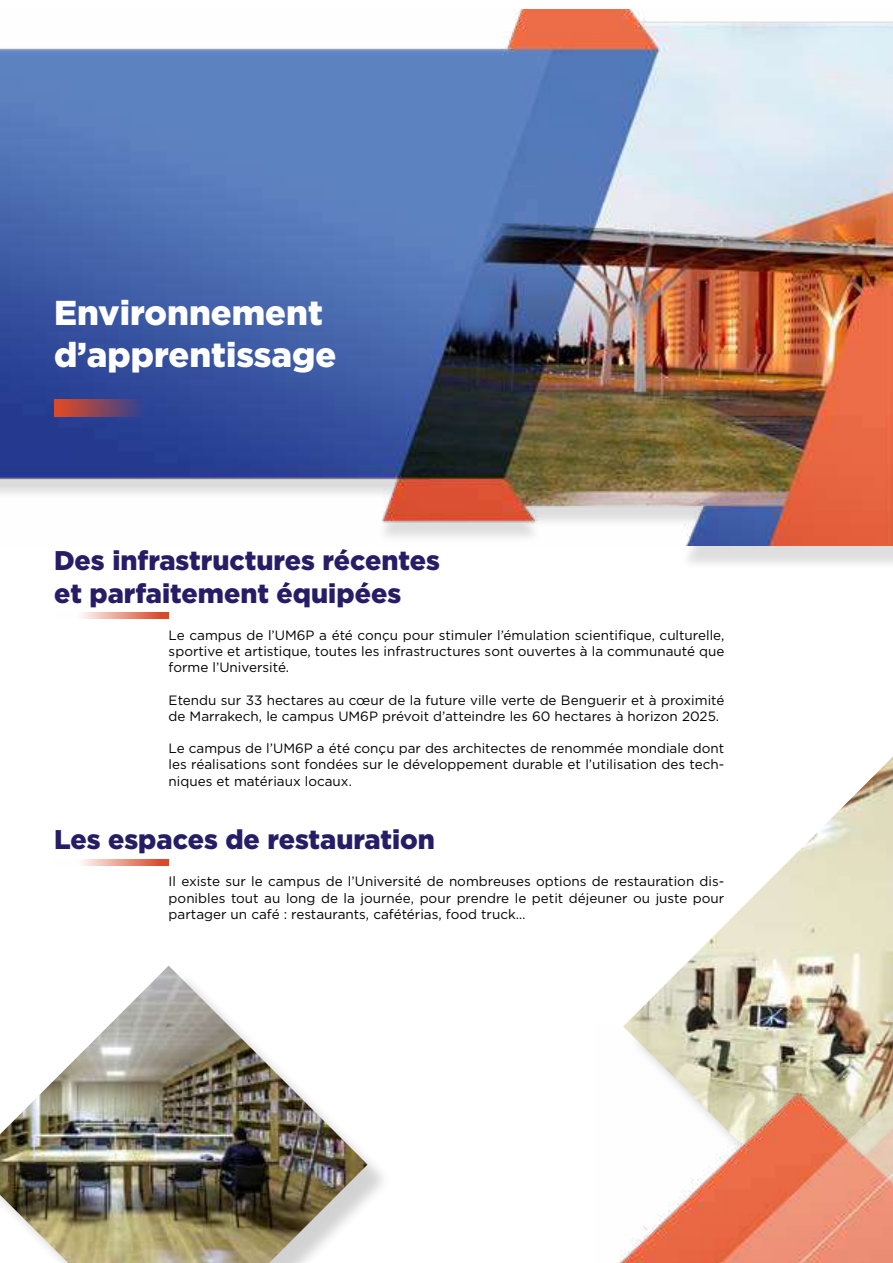
<style>
.page{position:relative;width:893px;height:1263px;background:#fff}
.page>*{position:absolute;margin:0;border:0;box-sizing:border-box;transform-origin:0 0}
.t1{font:900 34.5px/41.4px "Gotham";color:#fff}
.t2{font:900 27px/32.4px "Gotham";color:#271d66}
.t3{font:13.5px/16.2px "Gotham";color:#000;text-align:justify}
</style>
<div class="page">
<img style="left:0;top:966px;width:368px;height:297px">
<img style="left:627px;top:757px;width:266px;height:266px">
<div style="left:0;top:17px;width:893px;height:553px;background:#000;opacity:.13"></div>
<img style="left:0;top:10px;width:893px;height:536px">
<svg style="left:54px;top:400px;width:115px;height:17px;background:#744566"></svg>
<svg style="left:81px;top:612px;width:88px;height:7px"></svg>
<svg style="left:81px;top:859px;width:88px;height:7px"></svg>
<img style="left:619px;top:1023px;width:274px;height:240px">
<h1 class="t1" style="left:54px;top:292px;width:284px">Environnement d’apprentissage</h1>
<h2 class="t2" style="left:54px;top:544px;width:388px">Des infrastructures récentes et parfaitement équipées</h2>
<p class="t3" style="left:169px;top:626px;width:557px">Le campus de l’UM6P a été conçu pour stimuler l’émulation scientifique, culturelle, sportive et artistique, toutes les infrastructures sont ouvertes à la communauté que forme l’Université.</p>
<p class="t3" style="left:169px;top:691px;width:557px">Etendu sur 33 hectares au cœur de la future ville verte de Benguerir et à proximité de Marrakech, le campus UM6P prévoit d’atteindre les 60 hectares à horizon 2025.</p>
<p class="t3" style="left:169px;top:740px;width:557px">Le campus de l’UM6P a été conçu par des architectes de renommée mondiale dont les réalisations sont fondées sur le développement durable et l’utilisation des tech&shy;niques et matériaux locaux.</p>
<h2 class="t2" style="left:54px;top:823px;width:383px">Les espaces de restauration</h2>
<p class="t3" style="left:169px;top:873px;width:557px">Il existe sur le campus de l’Université de nombreuses options de restauration dis&shy;ponibles tout au long de la journée, pour prendre le petit déjeuner ou juste pour partager un café : restaurants, cafétérias, food truck…</p>
</div>
